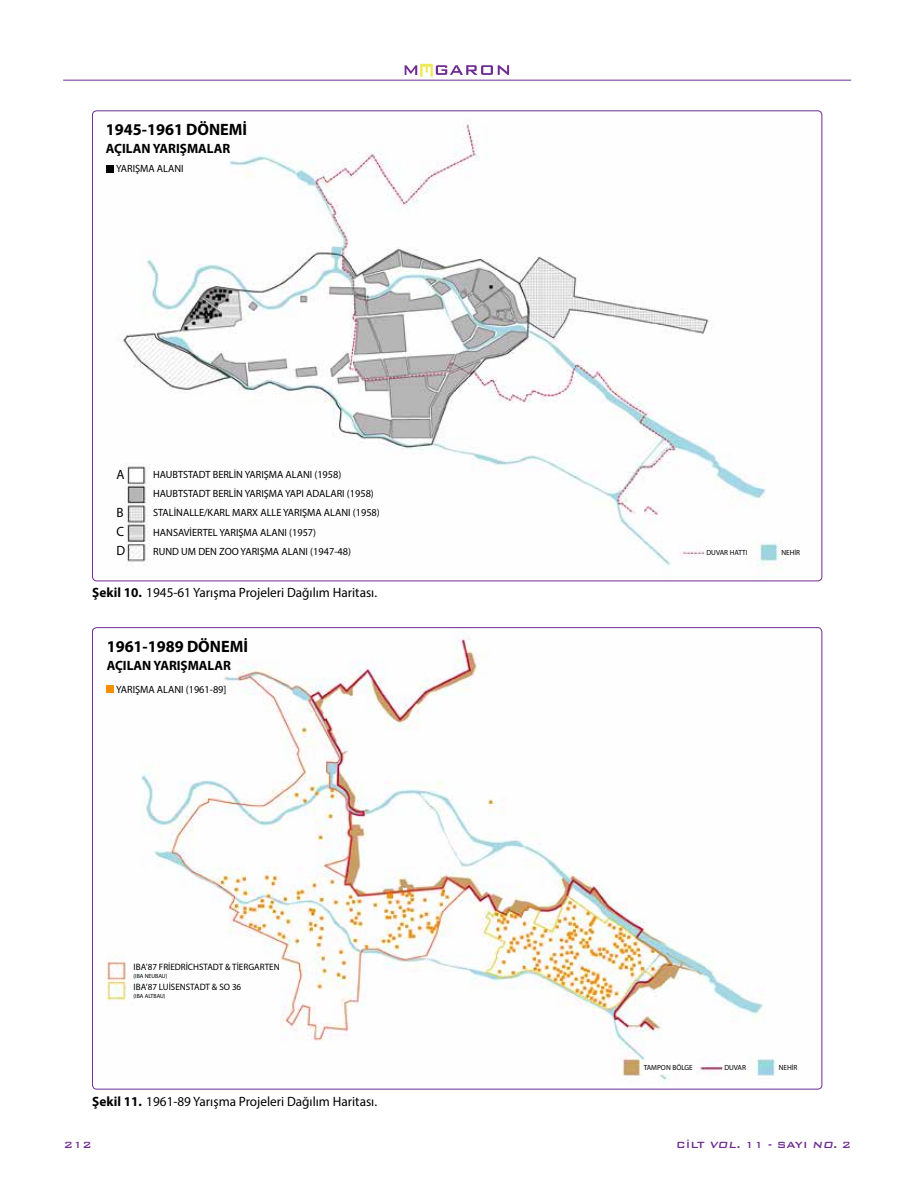
<style>
.page{position:relative;width:915px;height:1191px;background:#fff}
.page>*{position:absolute;margin:0;border:0;box-sizing:border-box;transform-origin:0 0}
.t1{font:700 16.5px "Myriad Pro";color:#000}
.t2{font:13.5px/19px "Myriad Pro";color:#000}
.t3{font:700 13.5px "Myriad Pro";color:#000}
.t4{font:500 12px "Bank Gothic BT";color:#6f2c91}
.t5{font:10.5px/19.5px "Myriad Pro";color:#000}
.t6{font:9.3px "Myriad Pro";color:#000}
.t7{font:7.5px "Myriad Pro";color:#000}
.t8{font:6px "Myriad Pro";color:#000}
.s1{font-weight:700}
.s2{font-style:italic}
</style>
<div class="page">
<svg style="left:404px;top:64px;width:105px;height:13px"></svg>
<hr style="left:63px;top:80px;width:787px;height:1px;background:#6f2c91">
<img style="left:92px;top:111px;width:729px;height:470px">
<div style="left:106px;top:165px;width:7px;height:7px;background:#000"></div>
<img style="left:92px;top:627px;width:729px;height:462px">
<div style="left:106px;top:685px;width:7px;height:8px;background:#f39000"></div>
<h1 class="t1" style="left:106px;top:118px;width:143px">1945-1961 DÖNEMİ</h1>
<p class="t3" style="left:106px;top:139px;width:126px">AÇILAN YARIŞMALAR</p>
<p class="t5" style="left:116px;top:159px;width:69px">YARIŞMA ALANI</p>
<p class="t2" style="left:117px;top:465px;width:10px">A</p>
<p class="t5" style="left:153px;top:464px;width:190px">HAUBTSTADT BERLİN YARIŞMA ALANI (1958)</p>
<p class="t2" style="left:117px;top:503px;width:10px">B<br>C<br>D</p>
<p class="t5" style="left:153px;top:483px;width:228px">HAUBTSTADT BERLİN YARIŞMA YAPI ADALARI (1958)<br>STALİNALLE/KARL MARX ALLE YARIŞMA ALANI (1958)<br>HANSAVİERTEL YARIŞMA ALANI (1957)<br>RUND UM DEN ZOO YARIŞMA ALANI (1947-48)</p>
<p class="t2" style="left:92px;top:583px;width:286px"><span class="s1">Şekil 10.</span> 1945-61 Yarışma Projeleri Dağılım Haritası.</p>
<h1 class="t1" style="left:107px;top:635px;width:143px">1961-1989 DÖNEMİ</h1>
<p class="t3" style="left:107px;top:656px;width:126px">AÇILAN YARIŞMALAR</p>
<p class="t5" style="left:116px;top:679px;width:112px">YARIŞMA ALANI (1961-89]</p>
<p class="t6" style="left:134px;top:961px;width:147px">IBA’87 FRİEDRİCHSTADT &amp; TİERGARTEN</p>
<p class="t8" style="left:134px;top:972px;width:35px">(IBA NEUBAU)</p>
<p class="t6" style="left:134px;top:981px;width:109px">IBA’87 LUİSENSTADT &amp; SO 36</p>
<p class="t8" style="left:134px;top:992px;width:33px">(IBA ALTBAU)</p>
<p class="t2" style="left:92px;top:1091px;width:286px"><span class="s1">Şekil 11.</span> 1961-89 Yarışma Projeleri Dağılım Haritası.</p>
<p class="t7" style="left:706px;top:547px;width:43px">DUVAR HATTI</p>
<p class="t7" style="left:781px;top:547px;width:20px">NEHİR</p>
<p class="t7" style="left:643px;top:1062px;width:51px">TAMPON BÖLGE</p>
<p class="t7" style="left:724px;top:1062px;width:23px">DUVAR</p>
<p class="t7" style="left:778px;top:1062px;width:20px">NEHİR</p>
<p class="t4" style="left:64px;top:1138px;width:29px">212</p>
<p class="t4" style="left:676px;top:1138px;width:176px">CİLT <span class="s2">VOL.</span> 11 - SAYI <span class="s2">NO.</span> 2</p>
</div>
